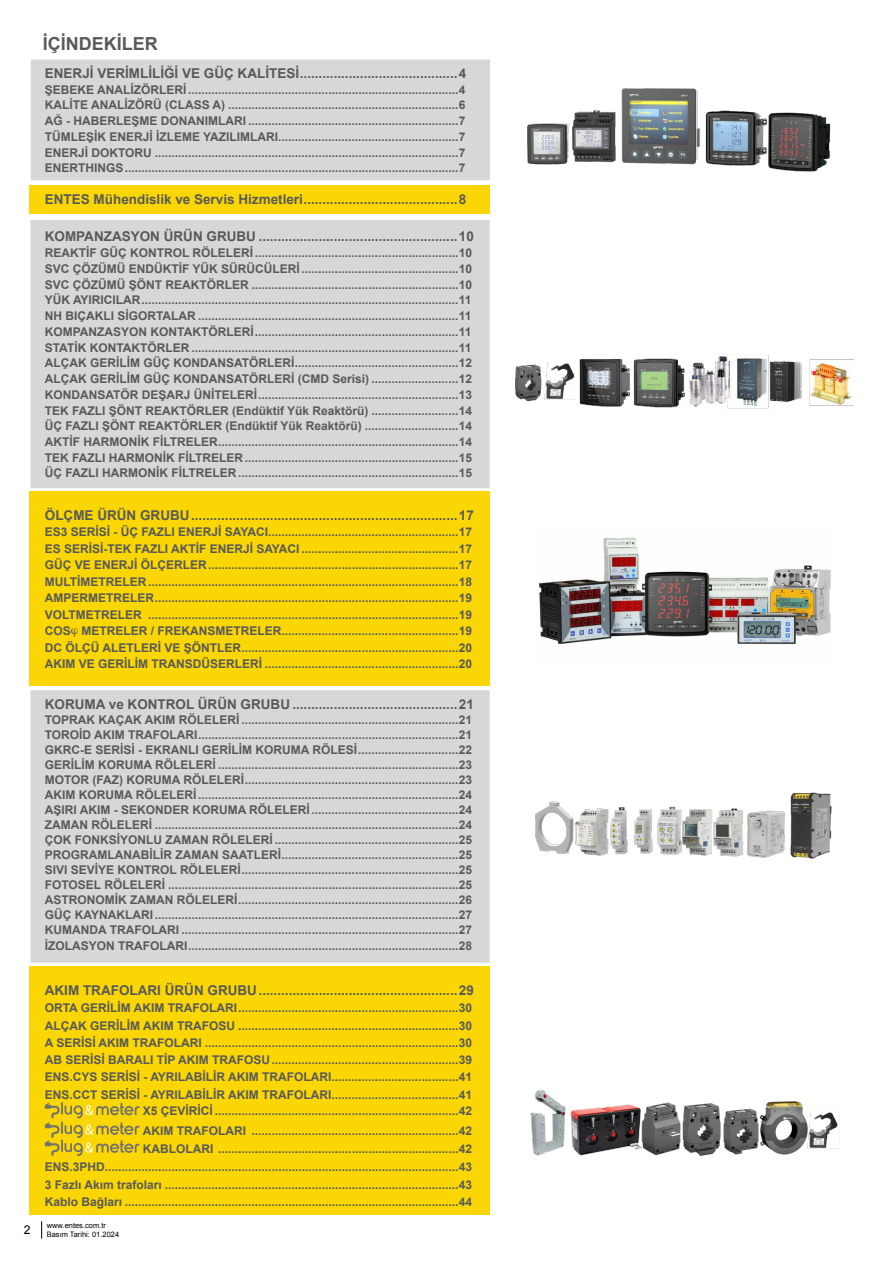
<style>
.page{position:relative;width:893px;height:1263px;background:#fff}
.page>*{position:absolute;margin:0;border:0;box-sizing:border-box;transform-origin:0 0}
.t1{font:700 18px "Arial";color:#58595b}
.t2{font:700 13.5px "Arial";color:#58595b}
.t3{font:700 12px/15.8px "Arial";color:#58595b;text-align:justify}
.t4{font:12px "Arial";color:#000}
.t5{font:7.5px "Arial";color:#000}
</style>
<div class="page">
<svg style="left:41px;top:1221px;width:1px;height:17px"></svg>
<div style="left:31px;top:60px;width:459px;height:120px;background:#d7d7d8"></div>
<div style="left:30px;top:220px;width:460px;height:268px;background:#d7d7d8"></div>
<div style="left:30px;top:690px;width:460px;height:273px;background:#d7d7d8"></div>
<div style="left:30px;top:966px;width:460px;height:248px;background:#fad604"></div>
<div style="left:30px;top:492px;width:460px;height:194px;background:#fad604"></div>
<div style="left:30px;top:185px;width:460px;height:29px;background:#fad604"></div>
<img style="left:527px;top:88px;width:304px;height:84px">
<img style="left:539px;top:537px;width:292px;height:108px">
<img style="left:516px;top:355px;width:337px;height:54px">
<img style="left:530px;top:1089px;width:277px;height:67px">
<img style="left:807px;top:1111px;width:32px;height:38px">
<img style="left:535px;top:792px;width:297px;height:67px">
<svg style="left:45px;top:1102px;width:94px;height:54px"></svg>
<p class="t4" style="left:24px;top:1222px;width:8px">2</p>
<h1 class="t1" style="left:43px;top:32px;width:117px">İÇİNDEKİLER</h1>
<p class="t2" style="left:45px;top:64px;width:423px">ENERJİ VERİMLİLİĞİ VE GÜÇ KALİTESİ..........................................4</p>
<p class="t3" style="left:45px;top:82px;width:422px">ŞEBEKE ANALİZÖRLERİ .................................................................................4<br>KALİTE ANALİZÖRÜ (CLASS A) .....................................................................6<br>AĞ - HABERLEŞME DONANIMLARI ...............................................................7<br>TÜMLEŞİK ENERJİ İZLEME YAZILIMLARI......................................................7<br>ENERJİ DOKTORU ...........................................................................................7<br>ENERTHINGS....................................................................................................7</p>
<p class="t2" style="left:45px;top:190px;width:423px">ENTES Mühendislik ve Servis Hizmetleri.........................................8</p>
<p class="t2" style="left:45px;top:228px;width:431px">KOMPANZASYON ÜRÜN GRUBU .....................................................10</p>
<p class="t3" style="left:45px;top:245px;width:429px">REAKTİF GÜÇ KONTROL RÖLELERİ.............................................................10<br>SVC ÇÖZÜMÜ ENDÜKTİF YÜK SÜRÜCÜLERİ...............................................10<br>SVC ÇÖZÜMÜ ŞÖNT REAKTÖRLER ..............................................................10<br>YÜK AYIRICILAR...............................................................................................11<br>NH BIÇAKLI SİGORTALAR ..............................................................................11<br>KOMPANZASYON KONTAKTÖRLERİ.............................................................11<br>STATİK KONTAKTÖRLER ................................................................................11<br>ALÇAK GERİLİM GÜÇ KONDANSATÖRLERİ.................................................12<br>ALÇAK GERİLİM GÜÇ KONDANSATÖRLERİ (CMD Serisi) ..........................12<br>KONDANSATÖR DEŞARJ ÜNİTELERİ............................................................13<br>TEK FAZLI ŞÖNT REAKTÖRLER (Endüktif Yük Reaktörü) ..........................14<br>ÜÇ FAZLI ŞÖNT REAKTÖRLER (Endüktif Yük Reaktörü) ............................14<br>AKTİF HARMONİK FİLTRELER........................................................................14<br>TEK FAZLI HARMONİK FİLTRELER................................................................15<br>ÜÇ FAZLI HARMONİK FİLTRELER..................................................................15</p>
<p class="t2" style="left:45px;top:506px;width:431px">ÖLÇME ÜRÜN GRUBU.......................................................................17</p>
<p class="t3" style="left:45px;top:524px;width:429px;line-height:16.5px">ES3 SERİSİ - ÜÇ FAZLI ENERJİ SAYACI.........................................................17<br>ES SERİSİ-TEK FAZLI AKTİF ENERJİ SAYACI ...............................................17<br>GÜÇ VE ENERJİ ÖLÇERLER...........................................................................17<br>MULTİMETRELER.............................................................................................18<br>AMPERMETRELER...........................................................................................19<br>VOLTMETRELER .............................................................................................19<br>COS METRELER / FREKANSMETRELER.....................................................19<br>DC ÖLÇÜ ALETLERİ VE ŞÖNTLER.................................................................20<br>AKIM VE GERİLİM TRANSDÜSERLERİ ..........................................................20</p>
<p class="t2" style="left:45px;top:695px;width:431px">KORUMA ve KONTROL ÜRÜN GRUBU ............................................21</p>
<p class="t3" style="left:45px;top:712px;width:429px;line-height:15px">TOPRAK KAÇAK AKIM RÖLELERİ .................................................................21<br>TOROİD AKIM TRAFOLARI..............................................................................21<br>GKRC-E SERİSİ - EKRANLI GERİLİM KORUMA RÖLESİ..............................22<br>GERİLİM KORUMA RÖLELERİ ........................................................................23<br>MOTOR (FAZ) KORUMA RÖLELERİ................................................................23<br>AKIM KORUMA RÖLELERİ ..............................................................................24<br>AŞIRI AKIM - SEKONDER KORUMA RÖLELERİ............................................24<br>ZAMAN RÖLELERİ ...........................................................................................24<br>ÇOK FONKSİYONLU ZAMAN RÖLELERİ .......................................................25<br>PROGRAMLANABİLİR ZAMAN SAATLERİ.....................................................25<br>SIVI SEVİYE KONTROL RÖLELERİ.................................................................25<br>FOTOSEL RÖLELERİ .......................................................................................25<br>ASTRONOMİK ZAMAN RÖLELERİ..................................................................26<br>GÜÇ KAYNAKLARI ...........................................................................................27<br>KUMANDA TRAFOLARI ...................................................................................27</p>
<p class="t3" style="left:45px;top:938px;width:429px">İZOLASYON TRAFOLARI.................................................................................28</p>
<p class="t2" style="left:45px;top:981px;width:431px">AKIM TRAFOLARI ÜRÜN GRUBU.....................................................29</p>
<p class="t3" style="left:45px;top:1000px;width:429px;line-height:17.1px;text-align:right">ORTA GERİLİM AKIM TRAFOLARI..................................................................30<br>ALÇAK GERİLİM AKIM TRAFOSU ..................................................................30<br>A SERİSİ AKIM TRAFOLARI ............................................................................30<br>AB SERİSİ BARALI TİP AKIM TRAFOSU........................................................39<br>ENS.CYS SERİSİ - AYRILABİLİR AKIM TRAFOLARI......................................41<br>ENS.CCT SERİSİ - AYRILABİLİR AKIM TRAFOLARI......................................41<br>X5 ÇEVİRİCİ .........................................................................42</p>
<p class="t3" style="left:45px;top:1122px;width:429px;line-height:18.3px;text-align:right">AKIM TRAFOLARI ..............................................................42<br>KABLOLARI ........................................................................42<br>ENS.3PHD..........................................................................................................43</p>
<p class="t3" style="left:45px;top:1176px;width:429px;line-height:17.2px">3 Fazlı Akım trafoları ........................................................................................43<br>Kablo Bağları ....................................................................................................44</p>
<p class="t5" style="left:47px;top:1221px;width:61px">www.entes.com.tr</p>
<p class="t5" style="left:47px;top:1230px;width:74px">Basım Tarihi: 01.2024</p>
</div>
